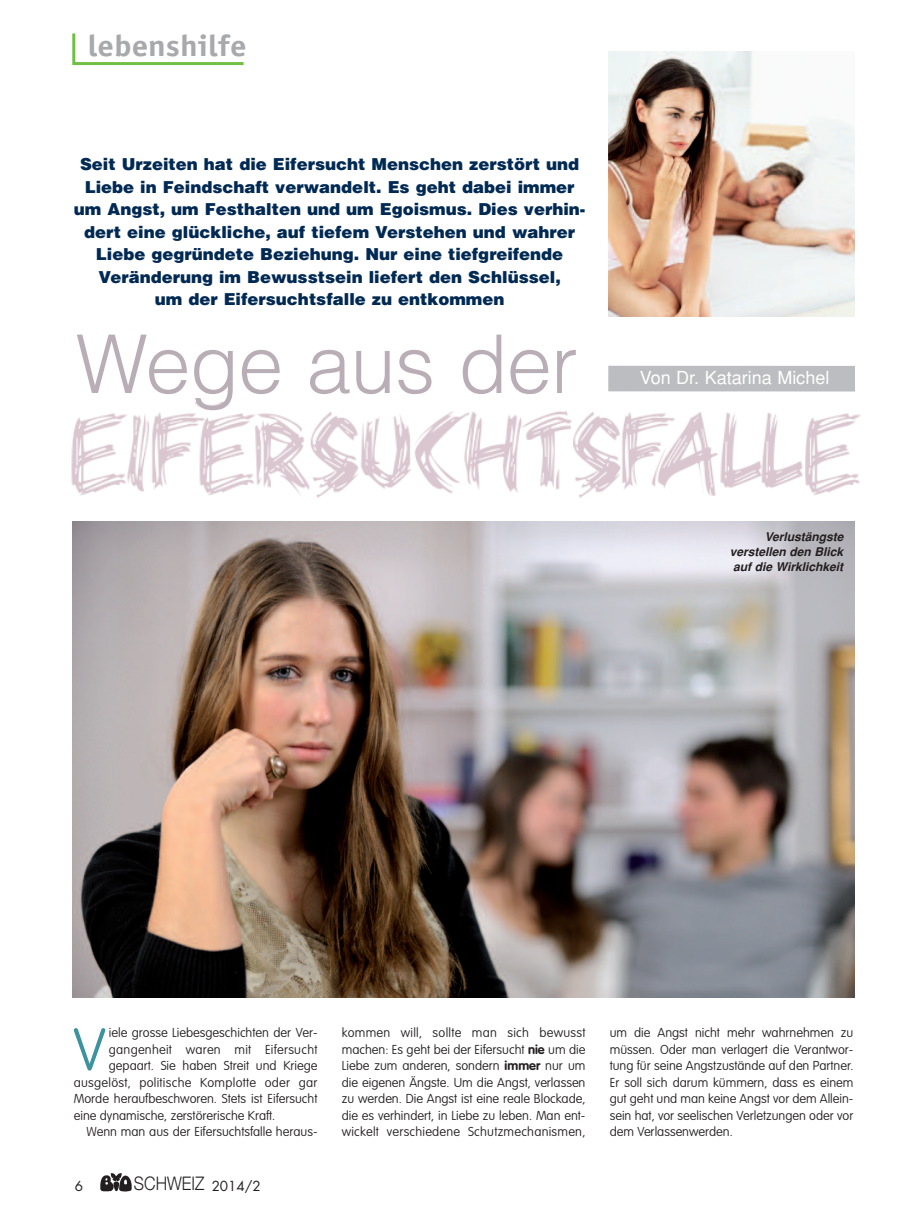
<style>
.page{position:relative;width:906px;height:1212px;background:#fff}
.page>*{position:absolute;margin:0;border:0;box-sizing:border-box;transform-origin:0 0}
.t1{font:300 81px "Helvetica";letter-spacing:-.01em;color:#baaeb6}
.t2{font:100 58.65px "VAG Rounded";color:#3c929f}
.t3{font:700 30px "Officina Sans";color:#a8a9ad;scale:1.1 1}
.t4{font:300 18.75px "Helvetica Neue";color:#231f20;scale:.87 1}
.t5{font:18px "Helvetica";color:#fff}
.t6{font:900 16.5px/22.5px "Helvetica";color:#002953;text-align:center}
.t7{font:13.5px "Futura";color:#231f20}
.t8{font:100 12.75px/16.5px "VAG Rounded";color:#231f20;text-align:justify}
.t9{font:100 12.75px "VAG Rounded";letter-spacing:.02em;color:#231f20}
.t10{font:italic 700 12px/15px "Helvetica";color:#231f20;text-align:justify}
.s1{font-family:"Futura";font-weight:400;font-size:13.5px}
.s2{font-weight:700}
</style>
<div class="page">
<img style="left:100px;top:1173px;width:32px;height:19px">
<hr style="left:72px;top:33px;width:3px;height:32px;background:#71bf44">
<hr style="left:74px;top:62px;width:169px;height:3px;background:#71bf44">
<div style="left:608px;top:366px;width:247px;height:25px;background:#bcbdc0"></div>
<img style="left:72px;top:522px;width:783px;height:476px">
<img style="left:608px;top:51px;width:247px;height:265px">
<img style="left:71px;top:403px;width:790px;height:95px">
<h3 class="t3" style="left:88px;top:35px;width:146px">lebenshilfe</h3>
<p class="t6" style="left:74px;top:153px;width:513px">Seit Urzeiten hat die Eifersucht Menschen zerstört und Liebe in Feindschaft verwandelt. Es geht dabei immer um Angst, um Festhalten und um Egoismus. Dies verhin&shy;dert eine glückliche, auf tiefem Verstehen und wahrer Liebe gegründete Beziehung. Nur eine tiefgreifende Veränderung im Bewusstsein liefert den Schlüssel,<br>um der Eifersuchtsfalle zu entkommen</p>
<h1 class="t1" style="left:76px;top:314px;width:504px">Wege aus der</h1>
<h3 class="t5" style="left:640px;top:367px;width:191px">Von Dr. Katarina Michel</h3>
<p class="t10" style="left:729px;top:529px;width:115px;text-indent:35px">Verlustängste verstellen den Blick auf die Wirklichkeit</p>
<h2 class="t2" style="left:73px;top:1025px;width:34px">V</h2>
<p class="t8" style="left:109px;top:1025px;width:210px">iele grosse Liebesgeschichten der Ver-</p>
<p class="t9" style="left:109px;top:1044px;width:210px">gangenheit waren mit Eifersucht</p>
<p class="t8" style="left:109px;top:1058px;width:210px">gepaart. Sie haben Streit und Kriege</p>
<p class="t9" style="left:74px;top:1077px;width:245px">ausgelöst, politische Komplotte oder gar</p>
<p class="t8" style="left:74px;top:1091px;width:245px">Morde heraufbeschworen. Stets ist Eifersucht</p>
<p class="t8" style="left:74px;top:1108px;width:203px">eine dynamische, zerstörerische Kraft.</p>
<p class="t8" style="left:87px;top:1124px;width:232px">Wenn man aus der Eifersuchtsfalle heraus-</p>
<p class="t7" style="left:75px;top:1179px;width:10px">6</p>
<h3 class="t4" style="left:134px;top:1172px;width:147px">SCHWEIZ <span class="s1">2014/2</span></h3>
<p class="t8" style="left:342px;top:1025px;width:245px">kommen will, sollte man sich bewusst machen: Es geht bei der Eifersucht <span class="s2">nie</span> um die Liebe zum anderen, sondern <span class="s2">immer</span> nur um die eigenen Ängste. Um die Angst, verlassen zu werden. Die Angst ist eine reale Blockade, die es verhindert, in Liebe zu leben. Man ent&shy;wickelt verschiedene Schutzmechanismen,</p>
<p class="t8" style="left:610px;top:1025px;width:245px">um die Angst nicht mehr wahrnehmen zu müssen. Oder man verlagert die Verantwor&shy;tung für seine Angstzustände auf den Partner.<br>Er soll sich darum kümmern, dass es einem gut geht und man keine Angst vor dem Allein&shy;sein hat, vor seelischen Verletzungen oder vor dem Verlassenwerden.</p>
</div>
